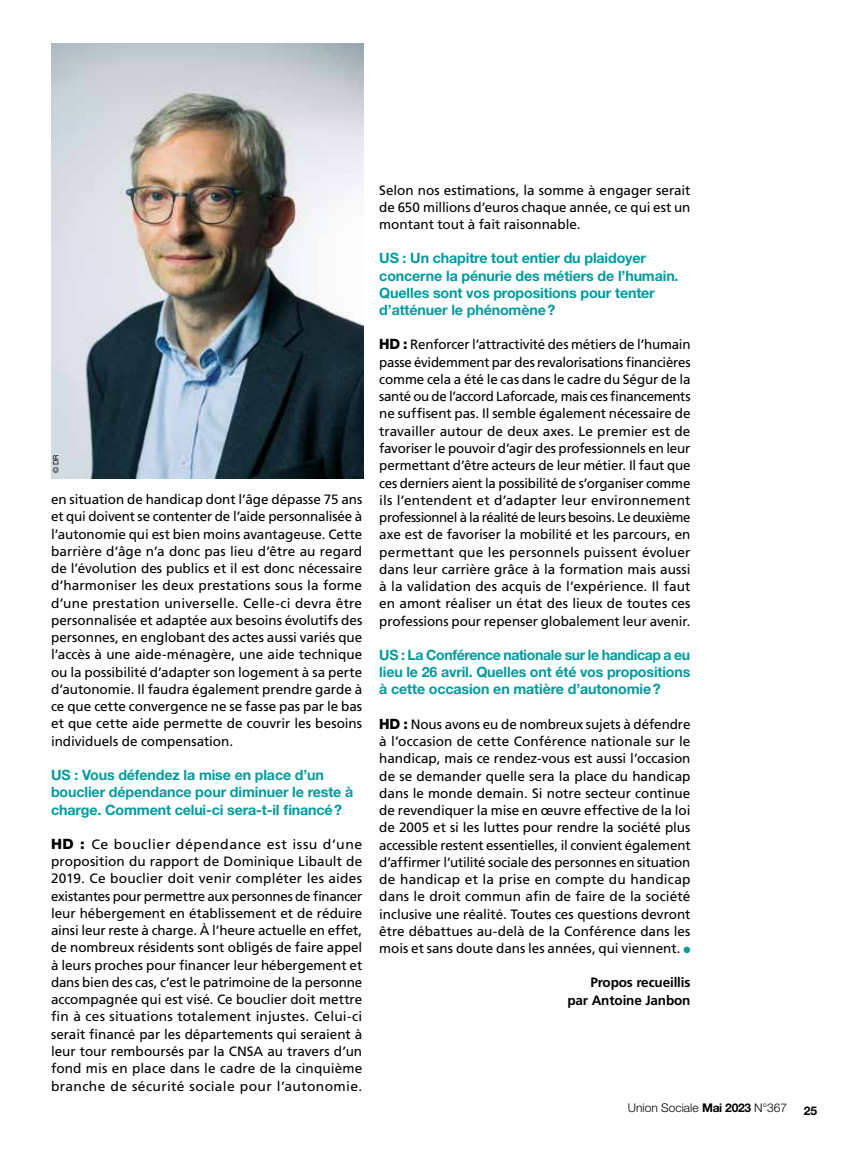
<style>
.page{position:relative;width:851px;height:1149px;background:#fff}
.page>*{position:absolute;margin:0;border:0;box-sizing:border-box;transform-origin:0 0}
.t1{font:700 14.25px/17.2px "Helvetica Neue LT Std";letter-spacing:-.01em;color:#009a9e}
.t2{font:13.5px/17.2px "Frutiger";color:#000;text-align:justify}
.t3{font:13.5px/17.2px "Frutiger";color:#000;text-align:justify;scale:1.04 1}
.t4{font:700 13.5px/17.2px "Frutiger";letter-spacing:-.01em;color:#000;text-align:right}
.t5{font:300 12px "Helvetica Neue LT Std";color:#000}
.t6{font:700 12px "Helvetica Neue LT Std";color:#000}
.t7{font:7.5px "Helvetica Neue LT Std";color:#000}
.s1{font-family:"Helvetica Neue LT Std";font-weight:800;font-size:14.25px}
.s2{color:#009a9e}
.s3{font-weight:700}
</style>
<div class="page">
<img style="left:51px;top:44px;width:312px;height:434px">
<p class="t7" style="left:51px;top:473px;width:20px;rotate:-90deg">© DR</p>
<p class="t2" style="left:51px;top:490px;width:313px">en situation de handicap dont l’âge dépasse 75 ans et qui doivent se contenter de l’aide personnalisée à l’autonomie qui est bien moins avantageuse. Cette barrière d’âge n’a donc pas lieu d’être au regard de l’évolution des publics et il est donc nécessaire d’harmoniser les deux prestations sous la forme d’une prestation universelle. Celle-ci devra être personnalisée et adaptée aux besoins évolutifs des personnes, en englobant des actes aussi variés que l’accès à une aide-ménagère, une aide technique ou la possibilité d’adapter son logement à sa perte d’autonomie. Il faudra également prendre garde à ce que cette convergence ne se fasse pas par le bas et que cette aide permette de couvrir les besoins individuels de compensation.</p>
<p class="t1" style="left:51px;top:765px;width:304px">US : Vous défendez la mise en place d’un bouclier dépendance pour diminuer le reste à charge. Comment celui-ci sera-t-il financé?</p>
<p class="t3" style="left:51px;top:835px;width:301px"><span class="s1">HD :</span> Ce bouclier dépendance est issu d’une proposition du rapport de Dominique Libault de 2019. Ce bouclier doit venir compléter les aides existantes pour permettre aux personnes de financer leur hébergement en établissement et de réduire ainsi leur reste à charge. À l’heure actuelle en effet, de nombreux résidents sont obligés de faire appel à leurs proches pour financer leur hébergement et dans bien des cas, c’est le patrimoine de la personne accompagnée qui est visé. Ce bouclier doit mettre fin à ces situations totalement injustes. Celui-ci serait financé par les départements qui seraient à leur tour remboursés par la CNSA au travers d’un fond mis en place dans le cadre de la cinquième branche de sécurité sociale pour l’autonomie.</p>
<p class="t2" style="left:379px;top:181px;width:312px">Selon nos estimations, la somme à engager serait de 650 millions d’euros chaque année, ce qui est un montant tout à fait raisonnable.</p>
<p class="t1" style="left:379px;top:249px;width:301px">US : Un chapitre tout entier du plaidoyer concerne la pénurie des métiers de l’humain.<br>Quelles sont vos propositions pour tenter d’atténuer le phénomène?</p>
<p class="t2" style="left:379px;top:336px;width:313px"><span class="s1">HD :</span> Renforcer l’attractivité des métiers de l’humain passe évidemment par des revalorisations financières comme cela a été le cas dans le cadre du Ségur de la santé ou de l’accord Laforcade, mais ces financements ne suffisent pas. Il semble également nécessaire de travailler autour de deux axes. Le premier est de favoriser le pouvoir d’agir des professionnels en leur permettant d’être acteurs de leur métier. Il faut que ces derniers aient la possibilité de s’organiser comme ils l’entendent et d’adapter leur environnement professionnel à la réalité de leurs besoins. Le deuxième axe est de favoriser la mobilité et les parcours, en permettant que les personnels puissent évoluer dans leur carrière grâce à la formation mais aussi à la validation des acquis de l’expérience. Il faut en amont réaliser un état des lieux de toutes ces professions pour repenser globalement leur avenir.</p>
<p class="t1" style="left:379px;top:645px;width:313px;text-align:justify">US : La Conférence nationale sur le handicap a eu lieu le 26 avril. Quelles ont été vos propositions à cette occasion en matière d’autonomie?</p>
<p class="t2" style="left:379px;top:715px;width:313px"><span class="s1">HD :</span> Nous avons eu de nombreux sujets à défendre à l’occasion de cette Conférence nationale sur le handicap, mais ce rendez-vous est aussi l’occasion de se demander quelle sera la place du handicap dans le monde demain. Si notre secteur continue de revendiquer la mise en œuvre effective de la loi de 2005 et si les luttes pour rendre la société plus accessible restent essentielles, il convient également d’affirmer l’utilité sociale des personnes en situation de handicap et la prise en compte du handicap dans le droit commun afin de faire de la société inclusive une réalité. Toutes ces questions devront être débattues au-delà de la Conférence dans les mois et sans doute dans les années, qui viennent. <span class="s2">●</span></p>
<p class="t4" style="left:567px;top:973px;width:124px">Propos recueillis par Antoine Janbon</p>
<p class="t5" style="left:627px;top:1099px;width:161px">Union Sociale <span class="s3">Mai 2023</span> N°367</p>
<p class="t6" style="left:803px;top:1102px;width:15px">25</p>
</div>
